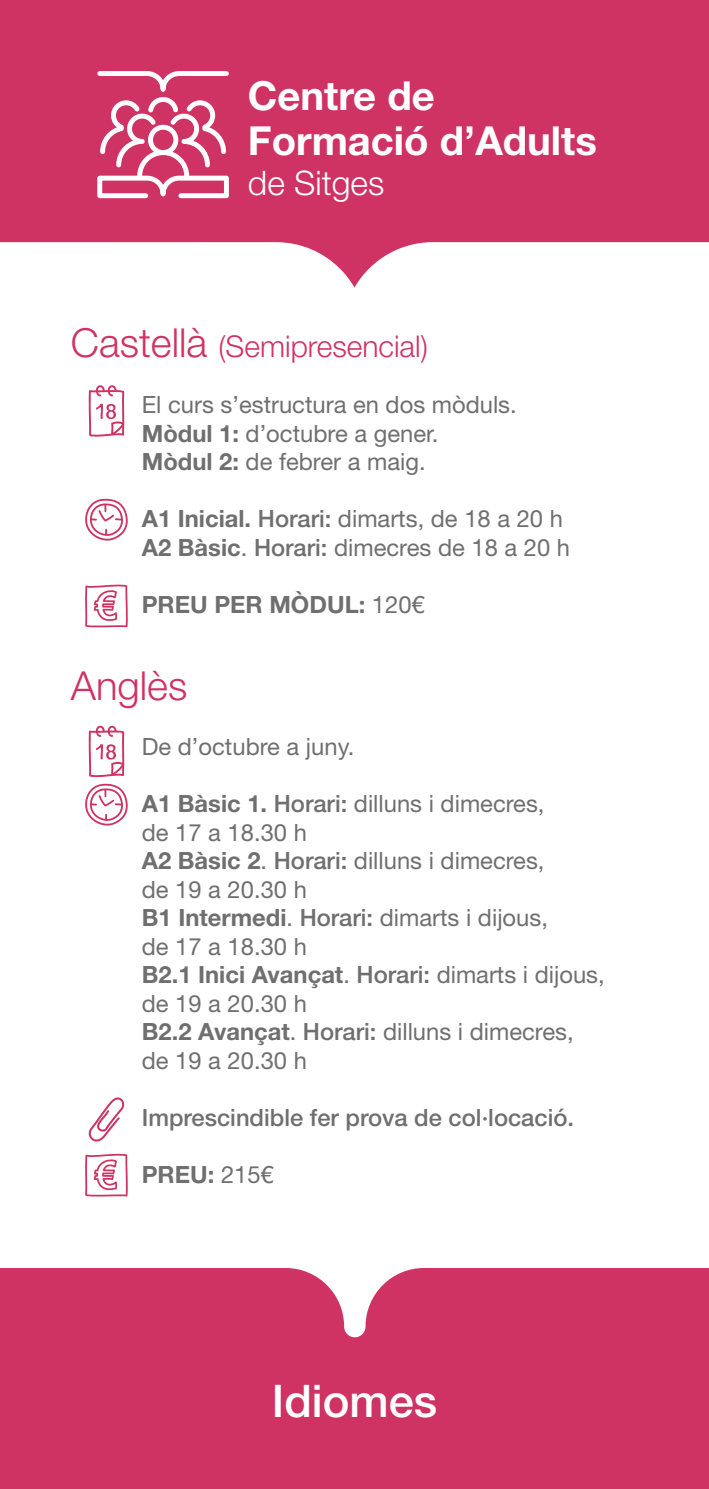
<style>
.page{position:relative;width:709px;height:1489px;background:#fff}
.page>*{position:absolute;margin:0;border:0;box-sizing:border-box;transform-origin:0 0}
.t1{font:500 45px "Helvetica Neue LT Std";color:#fff}
.t2{font:700 40px/45px "Helvetica Neue LT Std";color:#fff}
.t3{font:300 40px "Helvetica Neue LT Std";color:#cf3364}
.t4{font:300 33.75px "Helvetica Neue LT Std";color:#fff}
.t5{font:300 30px "Helvetica Neue LT Std";color:#cf3364}
.t6{font:23.75px/28.5px "Helvetica Neue LT Std";color:#706f6f}
.t7{font:500 23.75px "Helvetica Neue LT Std";color:#706f6f}
.t8{font:700 23.75px "Helvetica Neue LT Std";color:#706f6f}
.s1{font-size:40px}
.s2{font-weight:700}
.s3{font-weight:500}
.s4{font-weight:400}
</style>
<div class="page">
<svg style="left:0;top:0;width:709px;height:287px;fill:#cf3364"></svg>
<div style="left:0;top:1268px;width:709px;height:220px;background:#cf3364"></div>
<svg style="left:96px;top:69px;width:135px;height:132px"></svg>
<svg style="left:89px;top:385px;width:35px;height:52px"></svg>
<svg style="left:89px;top:725px;width:35px;height:52px"></svg>
<svg style="left:85px;top:498px;width:43px;height:43px"></svg>
<svg style="left:85px;top:783px;width:43px;height:43px"></svg>
<svg style="left:85px;top:584px;width:43px;height:43px"></svg>
<svg style="left:85px;top:1153px;width:43px;height:43px"></svg>
<svg style="left:88px;top:1097px;width:37px;height:44px"></svg>
<h2 class="t2" style="left:248px;top:72px;width:350px">Centre de<br>Formació d’Adults</h2>
<h3 class="t4" style="left:248px;top:162px;width:138px">de Sitges</h3>
<p class="t5" style="left:71px;top:328px;width:358px"><span class="s1">Castellà</span> (Semipresencial)</p>
<p class="t6" style="left:142px;top:390px;width:376px">El curs s’estructura en dos mòduls.<br><span class="s2">Mòdul 1:</span> d’octubre a gener.<br><span class="s2">Mòdul 2:</span> de febrer a maig.</p>
<p class="t6" style="left:142px;top:504px;width:430px"><span class="s2">A1 Inicial.</span> <span class="s3">Horari:</span> dimarts, de 18 a 20 h<br><span class="s2">A2 Bàsic</span>. <span class="s3">Horari:</span> dimecres de 18 a 20 h</p>
<p class="t8" style="left:142px;top:589px;width:284px">PREU PER MÒDUL: <span class="s4">120€</span></p>
<h2 class="t3" style="left:71px;top:661px;width:118px">Anglès</h2>
<p class="t6" style="left:142px;top:732px;width:214px">De d’octubre a juny.</p>
<p class="t6" style="left:142px;top:789px;width:464px"><span class="s2">A1 Bàsic 1.</span> <span class="s3">Horari:</span> dilluns i dimecres,<br>de 17 a 18.30 h<br><span class="s2">A2 Bàsic 2</span>. <span class="s3">Horari:</span> dilluns i dimecres,<br>de 19 a 20.30 h<br><span class="s2">B1 Intermedi</span>. <span class="s3">Horari:</span> dimarts i dijous,<br>de 17 a 18.30 h<br><span class="s2">B2.1 Inici Avançat</span>. <span class="s3">Horari:</span> dimarts i dijous, de 19 a 20.30 h<br><span class="s2">B2.2 Avançat</span>. <span class="s3">Horari:</span> dilluns i dimecres, de 19 a 20.30 h</p>
<p class="t7" style="left:142px;top:1103px;width:434px">Imprescindible fer prova de col·locació.</p>
<p class="t8" style="left:142px;top:1159px;width:134px">PREU: <span class="s4">215€</span></p>
<h1 class="t1" style="left:272px;top:1373px;width:167px">Idiomes</h1>
</div>
